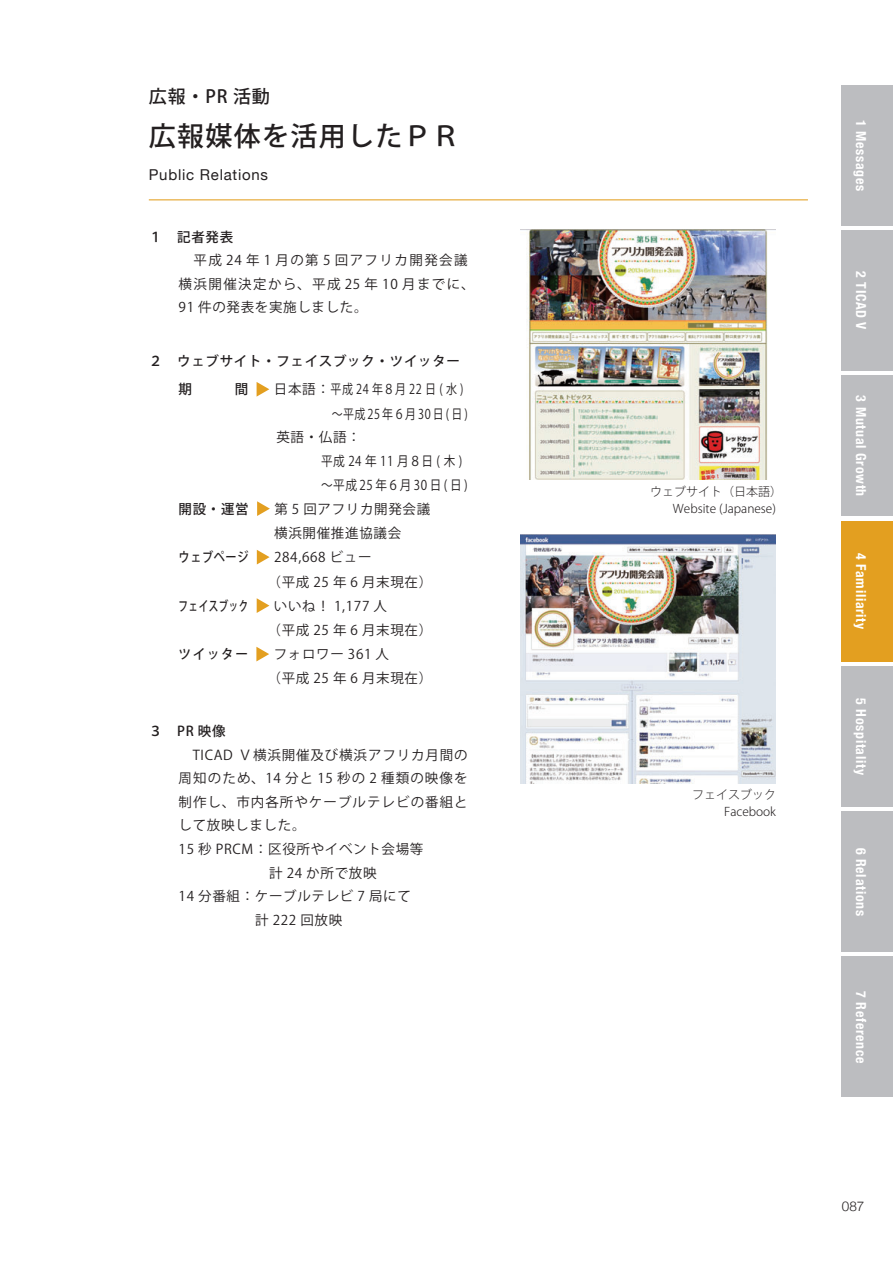
<style>
.page{position:relative;width:893px;height:1263px;background:#fff}
.page>*{position:absolute;margin:0;border:0;box-sizing:border-box;transform-origin:0 0}
.t1{font:27px "Koz Go Pro Medium 90 pv RKSJ H";letter-spacing:.05em;color:#231f20}
.t2{font:18px "Koz Go Pro Medium 90 pv RKSJ H";color:#231f20}
.t3{font:15px "Helvetica Neue";letter-spacing:.05em;color:#231f20}
.t4{font:700 condensed 13.8px "Helvetica Neue";letter-spacing:.05em;color:#fff}
.t5{font:13.5px/24.3px "Koz Go Pro Regular 90 pv RKSJ H";letter-spacing:.05em;color:#231f20}
.t6{font:13.5px/23.7px "Koz Go Pro Regular 90 pv RKSJ H";letter-spacing:.105em;color:#231f20}
.t7{font:13.5px "Koz Go Pro Medium 90 pv RKSJ H";letter-spacing:.05em;color:#231f20}
.t8{font:13.5px "Koz Go Pro Regular 90 pv RKSJ H";letter-spacing:.05em;color:#231f20;scale:.86 1}
.t9{font:13.5px "Koz Go Pro Regular 90 pv RKSJ H";letter-spacing:.085em;color:#231f20}
.t10{font:13.5px "Koz Go Pro Regular 90 pv RKSJ H";letter-spacing:.075em;color:#231f20}
.t11{font:13.5px "Koz Go Pro Regular 90 pv RKSJ H";letter-spacing:.05em;color:#231f20;scale:.81 1}
.t12{font:13.5px "Koz Go Pro Medium 90 pv RKSJ H";letter-spacing:.05em;color:#231f20;scale:.71 1}
.t13{font:13.5px "Koz Go Pro Medium 90 pv RKSJ H";letter-spacing:.05em;color:#231f20;scale:.83 1}
.t14{font:13.5px "Koz Go Pro Medium 90 pv RKSJ H";letter-spacing:.05em;color:#231f20;scale:.94 1}
.t15{font:300 13.5px "Helvetica Neue";color:#231f20}
.t16{font:12px/16.5px "Koz Go Pro Light 90 pv RKSJ H";color:#231f20}
</style>
<div class="page">
<div style="left:842px;top:85px;width:51px;height:140px;background:#bcbdc0"></div>
<div style="left:842px;top:376px;width:51px;height:140px;background:#bcbdc0"></div>
<div style="left:842px;top:666px;width:51px;height:140px;background:#bcbdc0"></div>
<div style="left:842px;top:811px;width:51px;height:141px;background:#bcbdc0"></div>
<div style="left:842px;top:230px;width:51px;height:141px;background:#bcbdc0"></div>
<div style="left:842px;top:957px;width:51px;height:140px;background:#bcbdc0"></div>
<div style="left:842px;top:521px;width:51px;height:140px;background:#e39f20"></div>
<hr style="left:149px;top:199px;width:659px;height:1px;background:#e39f20">
<svg style="left:257px;top:382px;width:12px;height:15px"></svg>
<svg style="left:257px;top:501px;width:13px;height:15px"></svg>
<svg style="left:257px;top:550px;width:13px;height:14px"></svg>
<svg style="left:257px;top:598px;width:12px;height:15px"></svg>
<svg style="left:256px;top:647px;width:13px;height:14px"></svg>
<img style="left:527px;top:230px;width:241px;height:249px">
<img style="left:521px;top:534px;width:255px;height:249px">
<h2 class="t2" style="left:149px;top:89px;width:123px">広報・PR 活動</h2>
<h1 class="t1" style="left:149px;top:125px;width:312px">広報媒体を活用したＰＲ</h1>
<p class="t3" style="left:149px;top:166px;width:121px">Public Relations</p>
<p class="t7" style="left:149px;top:231px;width:86px">１　記者発表</p>
<p class="t6" style="left:179px;top:250px;width:297px">　平成 24 年 1 月の第 5 回アフリカ開発会議横浜開催決定から、平成 25 年 10 月までに、<br>91 件の発表を実施しました。</p>
<p class="t7" style="left:149px;top:356px;width:313px">２　ウェブサイト・フェイスブック・ツイッター</p>
<p class="t5" style="left:274px;top:379px;width:191px">日本語：平成 24 年８月 22 日 ( 水 )</p>
<p class="t11" style="left:332px;top:408px;width:169px">～平成25年６月30日(日)</p>
<p class="t5" style="left:276px;top:427px;width:86px">英語・仏語：</p>
<p class="t8" style="left:321px;top:456px;width:166px">平成24年11月８日(木)</p>
<p class="t8" style="left:321px;top:479px;width:172px">～平成25年６月30日(日)</p>
<p class="t7" style="left:179px;top:504px;width:72px">開設・運営</p>
<p class="t5" style="left:274px;top:498px;width:158px">第 5 回アフリカ開発会議横浜開催推進協議会</p>
<p class="t13" style="left:179px;top:552px;width:86px">ウェブページ</p>
<p class="t5" style="left:268px;top:547px;width:166px;text-indent:7px">284,668 ビュー<br>（平成 25 年 6 月末現在）</p>
<p class="t12" style="left:179px;top:601px;width:100px">フェイスブック</p>
<p class="t5" style="left:268px;top:595px;width:166px;text-indent:6px">いいね！ 1,177 人<br>（平成 25 年 6 月末現在）</p>
<p class="t14" style="left:179px;top:649px;width:75px">ツイッター</p>
<p class="t5" style="left:268px;top:644px;width:166px;text-indent:6px">フォロワー 361 人<br>（平成 25 年 6 月末現在）</p>
<p class="t7" style="left:149px;top:726px;width:78px">３　PR 映像</p>
<p class="t5" style="left:179px;top:744px;width:291px">　TICAD Ⅴ横浜開催及び横浜アフリカ月間の</p>
<p class="t9" style="left:179px;top:773px;width:291px">周知のため、14 分と 15 秒の 2 種類の映像を</p>
<p class="t10" style="left:179px;top:797px;width:291px">制作し、市内各所やケーブルテレビの番組と</p>
<p class="t5" style="left:179px;top:815px;width:128px">して放映しました。</p>
<p class="t5" style="left:179px;top:839px;width:246px">15 秒 PRCM：区役所やイベント会場等</p>
<p class="t5" style="left:269px;top:862px;width:109px">計 24 か所で放映</p>
<p class="t5" style="left:179px;top:886px;width:234px">14 分番組：ケーブルテレビ 7 局にて</p>
<p class="t5" style="left:255px;top:909px;width:89px">計 222 回放映</p>
<p class="t16" style="left:673px;top:485px;width:111px;text-indent:-23px">ウェブサイト（日本語）<br>Website (Japanese)</p>
<p class="t16" style="left:692px;top:788px;width:86px;text-align:right">フェイスブック<br>Facebook</p>
<p class="t4" style="left:869px;top:120px;width:73px;rotate:90deg">1 Messages</p>
<p class="t4" style="left:869px;top:271px;width:60px;rotate:90deg">2 TICAD V</p>
<p class="t4" style="left:869px;top:395px;width:102px;rotate:90deg">3 Mutual Growth</p>
<p class="t4" style="left:869px;top:553px;width:78px;rotate:90deg">4 Familiarity</p>
<p class="t4" style="left:869px;top:698px;width:78px;rotate:90deg">5 Hospitality</p>
<p class="t4" style="left:869px;top:848px;width:69px;rotate:90deg">6 Relations</p>
<p class="t4" style="left:869px;top:991px;width:74px;rotate:90deg">7 Reference</p>
<p class="t15" style="left:842px;top:1198px;width:24px">087</p>
</div>
